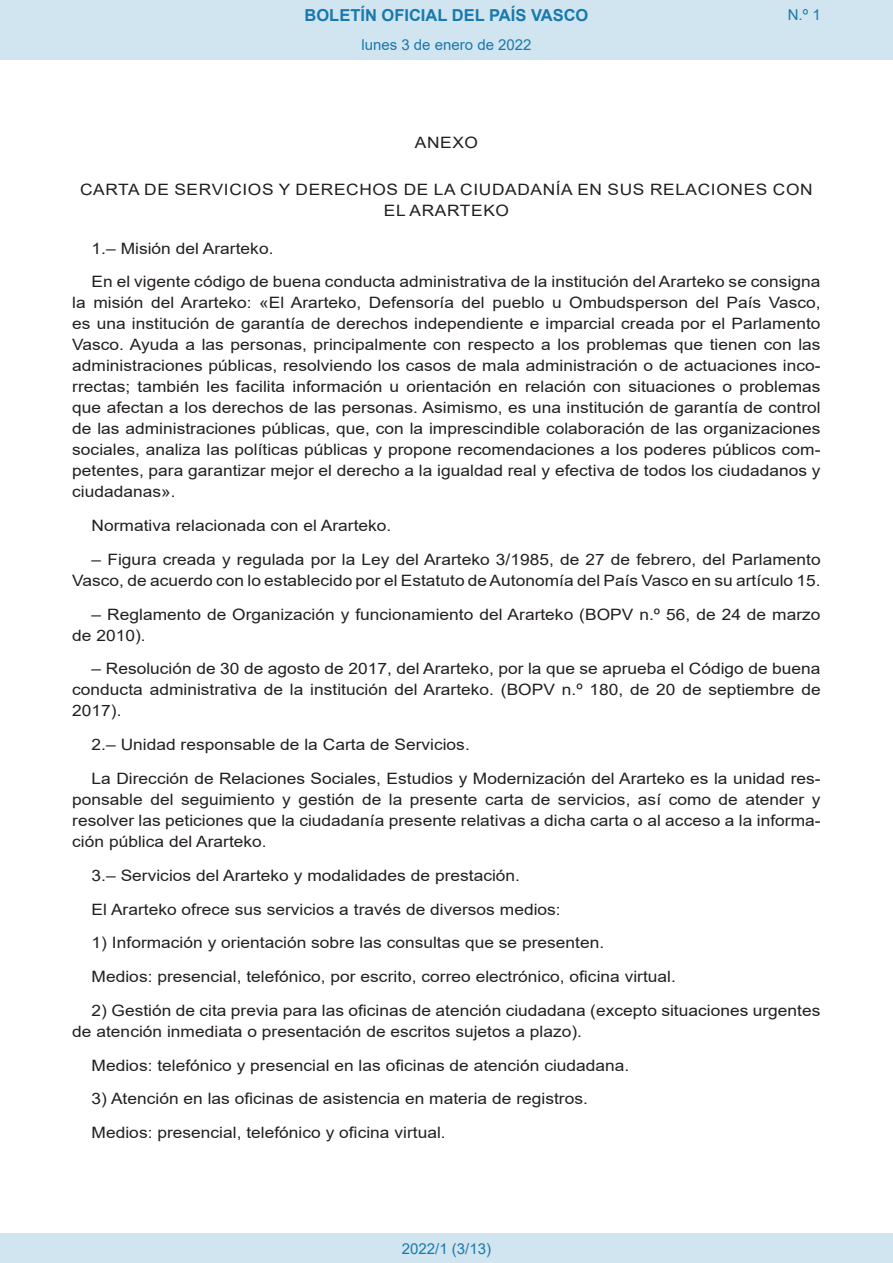
<style>
.page{position:relative;width:893px;height:1263px;background:#fff}
.page>*{position:absolute;margin:0;border:0;box-sizing:border-box;transform-origin:0 0}
.t1{font:700 16.5px "Arial";color:#1879ad}
.BOPVDetalle{font:15.6px/21px "Arial";color:#231f20;text-align:justify;scale:1.11 1}
.BOPVClave{font:15.6px/21px "Arial";letter-spacing:.035em;color:#231f20;text-align:center;scale:1.11 1}
.Paginacion_Centro{font:15px "Arial";color:#1879ad}
</style>
<div class="page">
<div style="left:0;top:0;width:893px;height:60px;background:#d0e5f0"></div>
<div style="left:0;top:1233px;width:893px;height:30px;background:#d0e5f0"></div>
<p class="t1" style="left:305px;top:3px;width:285px">BOLETÍN OFICIAL DEL PAÍS VASCO</p>
<p class="Paginacion_Centro" style="left:361px;top:35px;width:172px">lunes 3 de enero de 2022</p>
<p class="Paginacion_Centro" style="left:788px;top:5px;width:34px">N.º 1</p>
<p class="BOPVClave" style="left:415px;top:132px;width:58px">ANEXO</p>
<p class="BOPVClave" style="left:80px;top:179px;width:662px">CARTA DE SERVICIOS Y DERECHOS DE LA CIUDADANÍA EN SUS RELACIONES CON<br>EL ARARTEKO</p>
<p class="BOPVDetalle" style="left:92px;top:238px;width:165px">1.– Misión del Ararteko.</p>
<p class="BOPVDetalle" style="left:72px;top:271px;width:676px;text-indent:19px">En el vigente código de buena conducta administrativa de la institución del Ararteko se consigna la misión del Ararteko: «El Ararteko, Defensoría del pueblo u Ombudsperson del País Vasco, es una institución de garantía de derechos independiente e imparcial creada por el Parlamento Vasco. Ayuda a las personas, principalmente con respecto a los problemas que tienen con las administraciones públicas, resolviendo los casos de mala administración o de actuaciones inco&shy;rrectas; también les facilita información u orientación en relación con situaciones o problemas que afectan a los derechos de las personas. Asimismo, es una institución de garantía de control de las administraciones públicas, que, con la imprescindible colaboración de las organizaciones sociales, analiza las políticas públicas y propone recomendaciones a los poderes públicos com&shy;petentes, para garantizar mejor el derecho a la igualdad real y efectiva de todos los ciudadanos y ciudadanas».</p>
<p class="BOPVDetalle" style="left:92px;top:515px;width:272px">Normativa relacionada con el Ararteko.</p>
<p class="BOPVDetalle" style="left:72px;top:549px;width:676px;text-align:right">– Figura creada y regulada por la Ley del Ararteko 3/1985, de 27 de febrero, del Parlamento<br>Vasco, de acuerdo con lo establecido por el Estatuto de Autonomía del País Vasco en su artículo 15.</p>
<p class="BOPVDetalle" style="left:72px;top:604px;width:676px;text-indent:19px">– Reglamento de Organización y funcionamiento del Ararteko (BOPV n.º 56, de 24 de marzo de 2010).</p>
<p class="BOPVDetalle" style="left:72px;top:658px;width:676px;text-indent:19px">– Resolución de 30 de agosto de 2017, del Ararteko, por la que se aprueba el Código de buena conducta administrativa de la institución del Ararteko. (BOPV n.º 180, de 20 de septiembre de 2017).</p>
<p class="BOPVDetalle" style="left:92px;top:734px;width:342px">2.– Unidad responsable de la Carta de Servicios.</p>
<p class="BOPVDetalle" style="left:72px;top:768px;width:676px;text-indent:19px">La Dirección de Relaciones Sociales, Estudios y Modernización del Ararteko es la unidad res&shy;ponsable del seguimiento y gestión de la presente carta de servicios, así como de atender y resolver las peticiones que la ciudadanía presente relativas a dicha carta o al acceso a la informa&shy;ción pública del Ararteko.</p>
<p class="BOPVDetalle" style="left:92px;top:865px;width:387px">3.– Servicios del Ararteko y modalidades de prestación.</p>
<p class="BOPVDetalle" style="left:92px;top:898px;width:424px">El Ararteko ofrece sus servicios a través de diversos medios:</p>
<p class="BOPVDetalle" style="left:92px;top:932px;width:463px">1) Información y orientación sobre las consultas que se presenten.</p>
<p class="BOPVDetalle" style="left:92px;top:966px;width:528px">Medios: presencial, telefónico, por escrito, correo electrónico, oficina virtual.</p>
<p class="BOPVDetalle" style="left:72px;top:1000px;width:675px;text-indent:19px">2) Gestión de cita previa para las oficinas de atención ciudadana (excepto situaciones urgentes de atención inmediata o presentación de escritos sujetos a plazo).</p>
<p class="BOPVDetalle" style="left:92px;top:1054px;width:486px">Medios: telefónico y presencial en las oficinas de atención ciudadana.</p>
<p class="BOPVDetalle" style="left:92px;top:1088px;width:449px">3) Atención en las oficinas de asistencia en materia de registros.</p>
<p class="BOPVDetalle" style="left:92px;top:1122px;width:320px">Medios: presencial, telefónico y oficina virtual.</p>
<p class="Paginacion_Centro" style="left:402px;top:1238px;width:91px">2022/1 (3/13)</p>
</div>
